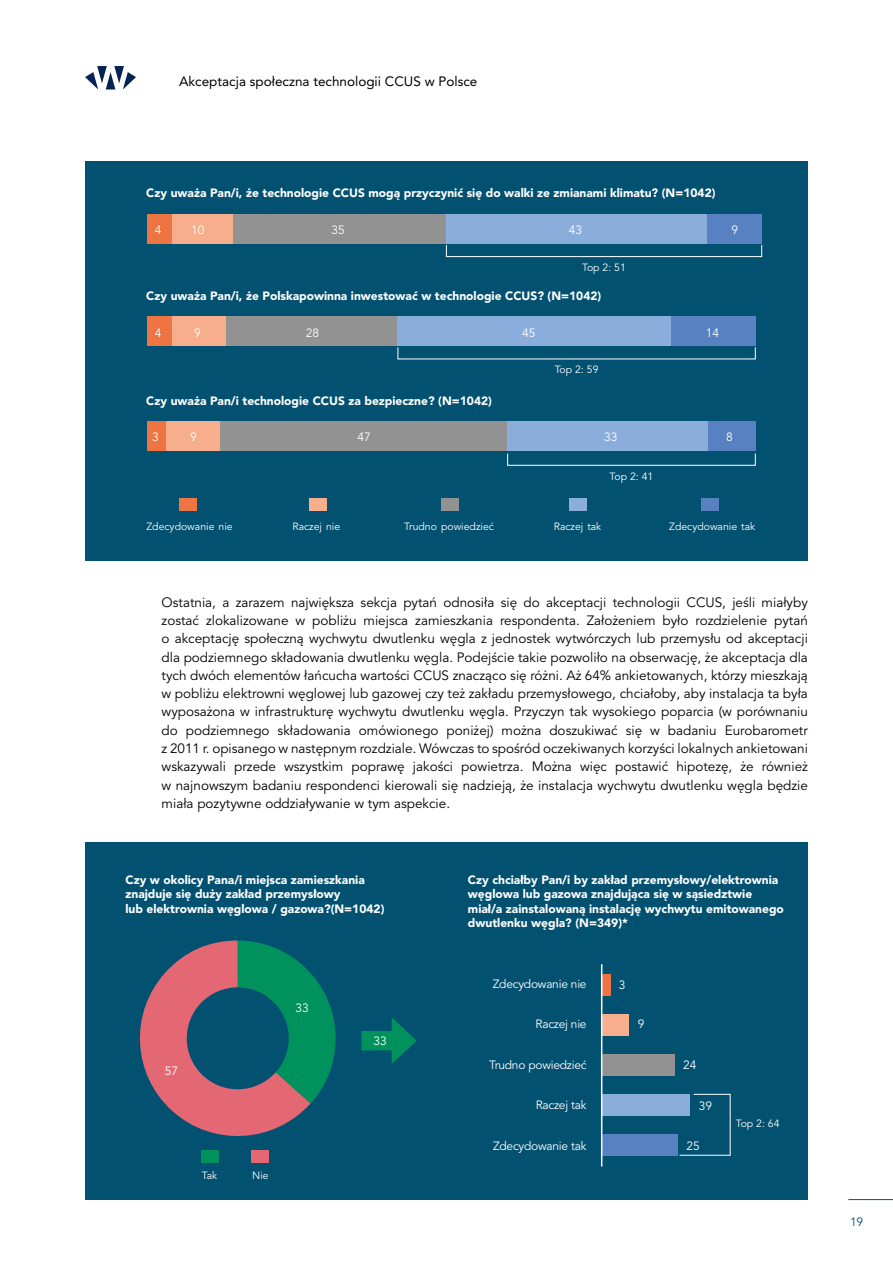
<style>
.page{position:relative;width:893px;height:1263px;background:#fff}
.page>*{position:absolute;margin:0;border:0;box-sizing:border-box;transform-origin:0 0}
.t1{font:13.5px/18.3px "Avenir LT Pro";color:#000;text-align:justify}
.t2{font:13.5px "Avenir LT Pro";color:#000}
.t3{font:900 12px/14.4px "Avenir LT Pro";color:#fff}
.t4{font:12px "Avenir LT Pro";letter-spacing:-.02em;color:#fff}
.t5{font:12px "Avenir LT Pro";color:#035171}
.t6{font:10.5px "Avenir LT Pro";color:#fff}
</style>
<div class="page">
<svg style="left:85px;top:66px;width:51px;height:23px"></svg>
<hr style="left:848px;top:1199px;width:45px;height:1px;background:#035171">
<div style="left:85px;top:842px;width:723px;height:357px;background:#035171"></div>
<div style="left:85px;top:162px;width:723px;height:399px;background:#035171"></div>
<div style="left:707px;top:214px;width:55px;height:30px;background:#5881c1"></div>
<div style="left:445px;top:214px;width:262px;height:30px;background:#8baddc"></div>
<div style="left:232px;top:214px;width:213px;height:30px;background:#929292"></div>
<div style="left:171px;top:214px;width:61px;height:30px;background:#f6ae8c"></div>
<div style="left:147px;top:214px;width:25px;height:30px;background:#ee7444"></div>
<div style="left:671px;top:316px;width:85px;height:30px;background:#5881c1"></div>
<div style="left:397px;top:316px;width:274px;height:30px;background:#8baddc"></div>
<div style="left:226px;top:316px;width:171px;height:30px;background:#929292"></div>
<div style="left:171px;top:316px;width:55px;height:30px;background:#f6ae8c"></div>
<div style="left:147px;top:316px;width:25px;height:30px;background:#ee7444"></div>
<div style="left:707px;top:421px;width:49px;height:30px;background:#5881c1"></div>
<div style="left:506px;top:421px;width:201px;height:30px;background:#8baddc"></div>
<div style="left:220px;top:421px;width:286px;height:30px;background:#929292"></div>
<div style="left:165px;top:421px;width:55px;height:30px;background:#f6ae8c"></div>
<div style="left:147px;top:421px;width:18px;height:30px;background:#ee7444"></div>
<div style="left:446px;top:245px;width:316px;height:12px;border:1px solid #fff"></div>
<div style="left:507px;top:453px;width:249px;height:13px;border:1px solid #fff"></div>
<svg style="left:679px;top:1093px;width:52px;height:63px"></svg>
<div style="left:179px;top:498px;width:17px;height:13px;background:#ee7444"></div>
<div style="left:201px;top:1150px;width:17px;height:12px;background:#00925c"></div>
<div style="left:252px;top:1150px;width:17px;height:12px;background:#e46873"></div>
<div style="left:310px;top:498px;width:17px;height:13px;background:#f6ae8c"></div>
<div style="left:441px;top:498px;width:17px;height:13px;background:#929292"></div>
<div style="left:570px;top:498px;width:17px;height:13px;background:#8baddc"></div>
<div style="left:702px;top:498px;width:17px;height:13px;background:#5881c1"></div>
<div style="left:361px;top:1031px;width:40px;height:19px;background:#00925c"></div>
<svg style="left:392px;top:1018px;width:25px;height:46px"></svg>
<svg style="left:139px;top:940px;width:197px;height:196px"></svg>
<div style="left:602px;top:1134px;width:76px;height:21px;background:#5881c1"></div>
<div style="left:602px;top:1094px;width:88px;height:21px;background:#8baddc"></div>
<div style="left:602px;top:1054px;width:73px;height:21px;background:#929292"></div>
<div style="left:602px;top:1014px;width:27px;height:21px;background:#f6ae8c"></div>
<div style="left:602px;top:974px;width:9px;height:21px;background:#ee7444"></div>
<hr style="left:601px;top:964px;width:1px;height:202px;background:#fff">
<p class="t2" style="left:179px;top:73px;width:300px">Akceptacja społeczna technologii CCUS w Polsce</p>
<p class="t3" style="left:146px;top:186px;width:571px">Czy uważa Pan/i, że technologie CCUS mogą przyczynić się do walki ze zmianami klimatu? (N=1042)</p>
<p class="t4" style="left:155px;top:222px;width:8px">4</p>
<p class="t4" style="left:191px;top:222px;width:15px">10</p>
<p class="t4" style="left:332px;top:222px;width:15px">35</p>
<p class="t4" style="left:569px;top:222px;width:15px">43</p>
<p class="t4" style="left:731px;top:222px;width:8px">9</p>
<p class="t6" style="left:582px;top:261px;width:45px">Top 2: 51</p>
<p class="t3" style="left:146px;top:289px;width:457px">Czy uważa Pan/i, że Polskapowinna inwestować w technologie CCUS? (N=1042)</p>
<p class="t4" style="left:155px;top:326px;width:8px">4</p>
<p class="t4" style="left:194px;top:326px;width:8px">9</p>
<p class="t4" style="left:306px;top:326px;width:15px">28</p>
<p class="t4" style="left:522px;top:326px;width:15px">45</p>
<p class="t4" style="left:706px;top:326px;width:15px">14</p>
<p class="t3" style="left:146px;top:394px;width:347px">Czy uważa Pan/i technologie CCUS za bezpieczne? (N=1042)</p>
<p class="t6" style="left:555px;top:363px;width:45px">Top 2: 59</p>
<p class="t4" style="left:152px;top:430px;width:8px">3</p>
<p class="t4" style="left:190px;top:430px;width:8px">9</p>
<p class="t4" style="left:357px;top:430px;width:15px">47</p>
<p class="t4" style="left:604px;top:430px;width:15px">33</p>
<p class="t4" style="left:726px;top:430px;width:8px">8</p>
<p class="t6" style="left:610px;top:470px;width:45px">Top 2: 41</p>
<p class="t6" style="left:146px;top:520px;width:88px">Zdecydowanie nie</p>
<p class="t6" style="left:293px;top:520px;width:49px">Raczej nie</p>
<p class="t6" style="left:404px;top:520px;width:91px">Trudno powiedzieć</p>
<p class="t6" style="left:554px;top:520px;width:49px">Raczej tak</p>
<p class="t6" style="left:669px;top:520px;width:88px">Zdecydowanie tak</p>
<p class="t1" style="left:162px;top:593px;width:648px">Ostatnia, a zarazem największa sekcja pytań odnosiła się do akceptacji technologii CCUS, jeśli miałyby zostać zlokalizowane w pobliżu miejsca zamieszkania respondenta. Założeniem było rozdzielenie pytań o akceptację społeczną wychwytu dwutlenku węgla z jednostek wytwórczych lub przemysłu od akceptacji dla podziemnego składowania dwutlenku węgla. Podejście takie pozwoliło na obserwację, że akceptacja dla tych dwóch elementów łańcucha wartości CCUS znacząco się różni. Aż 64% ankietowanych, którzy mieszkają w pobliżu elektrowni węglowej lub gazowej czy też zakładu przemysłowego, chciałoby, aby instalacja ta była wyposażona w infrastrukturę wychwytu dwutlenku węgla. Przyczyn tak wysokiego poparcia (w porównaniu do podziemnego składowania omówionego poniżej) można doszukiwać się w badaniu Eurobarometr z 2011 r. opisanego w następnym rozdziale. Wówczas to spośród oczekiwanych korzyści lokalnych ankietowani wskazywali przede wszystkim poprawę jakości powietrza. Można więc postawić hipotezę, że również w najnowszym badaniu respondenci kierowali się nadzieją, że instalacja wychwytu dwutlenku węgla będzie miała pozytywne oddziaływanie w tym aspekcie.</p>
<p class="t3" style="left:125px;top:873px;width:261px">Czy w okolicy Pana/i miejsca zamieszkania znajduje się duży zakład przemysłowy<br>lub elektrownia węglowa / gazowa?(N=1042)</p>
<p class="t3" style="left:468px;top:873px;width:317px">Czy chciałby Pan/i by zakład przemysłowy/elektrownia węglowa lub gazowa znajdująca się w sąsiedztwie miał/a zainstalowaną instalację wychwytu emitowanego dwutlenku węgla? (N=349)*</p>
<p class="t4" style="left:165px;top:1064px;width:15px">57</p>
<p class="t4" style="left:295px;top:1001px;width:15px">33</p>
<p class="t6" style="left:202px;top:1169px;width:17px">Tak</p>
<p class="t6" style="left:252px;top:1169px;width:18px">Nie</p>
<p class="t4" style="left:373px;top:1034px;width:15px">33</p>
<p class="t4" style="left:493px;top:976px;width:95px">Zdecydowanie nie</p>
<p class="t4" style="left:535px;top:1017px;width:53px">Raczej nie</p>
<p class="t4" style="left:489px;top:1057px;width:99px">Trudno powiedzieć</p>
<p class="t4" style="left:536px;top:1098px;width:52px">Raczej tak</p>
<p class="t4" style="left:493px;top:1138px;width:95px">Zdecydowanie tak</p>
<p class="t4" style="left:619px;top:978px;width:8px">3</p>
<p class="t4" style="left:638px;top:1017px;width:8px">9</p>
<p class="t4" style="left:683px;top:1058px;width:15px">24</p>
<p class="t4" style="left:699px;top:1098px;width:15px">39</p>
<p class="t4" style="left:686px;top:1139px;width:15px">25</p>
<p class="t6" style="left:736px;top:1117px;width:45px">Top 2: 64</p>
<p class="t5" style="left:850px;top:1215px;width:15px">19</p>
</div>
